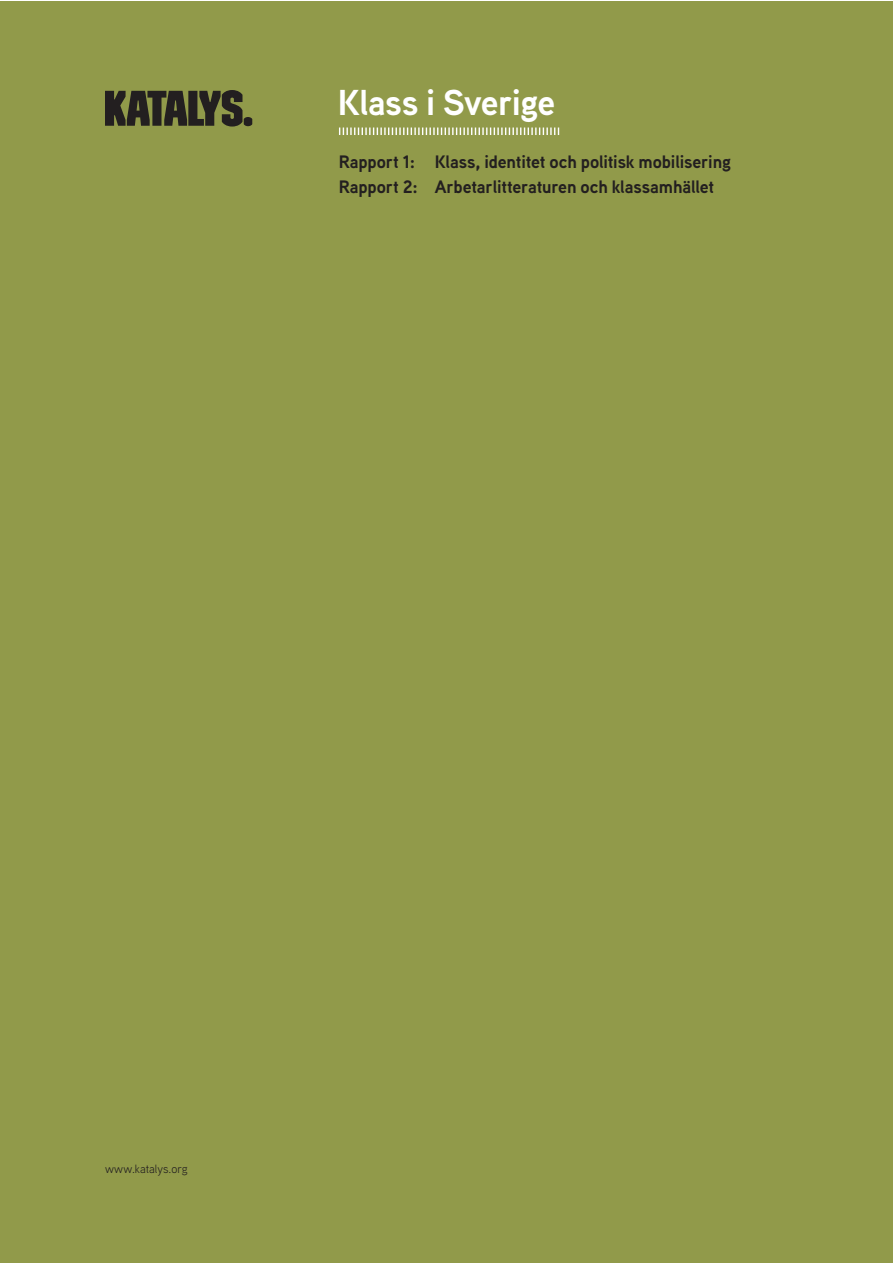
<style>
.page{position:relative;width:893px;height:1263px;background:#fff}
.page>*{position:absolute;margin:0;border:0;box-sizing:border-box;transform-origin:0 0}
.t1{font:700 36px "Aaux Next";letter-spacing:-.02em;color:#fff}
.t2{font:700 18px/25.5px "Aaux Next";letter-spacing:-.005em;color:#231f20}
.t3{font:12px "Aaux Next";color:#231f20}
</style>
<div class="page">
<div style="left:0;top:1px;width:892px;height:1262px;background:#919a4a"></div>
<svg style="left:105px;top:90px;width:147px;height:37px"></svg>
<svg style="left:339px;top:128px;width:220px;height:7px"></svg>
<h1 class="t1" style="left:338px;top:77px;width:219px">Klass i Sverige</h1>
<p class="t2" style="left:339px;top:148px;width:394px">Rapport 1: Klass, identitet och politisk mobilisering<br>Rapport 2: Arbetarlitteraturen och klassamhället</p>
<p class="t3" style="left:105px;top:1161px;width:84px">www.katalys.org</p>
</div>
